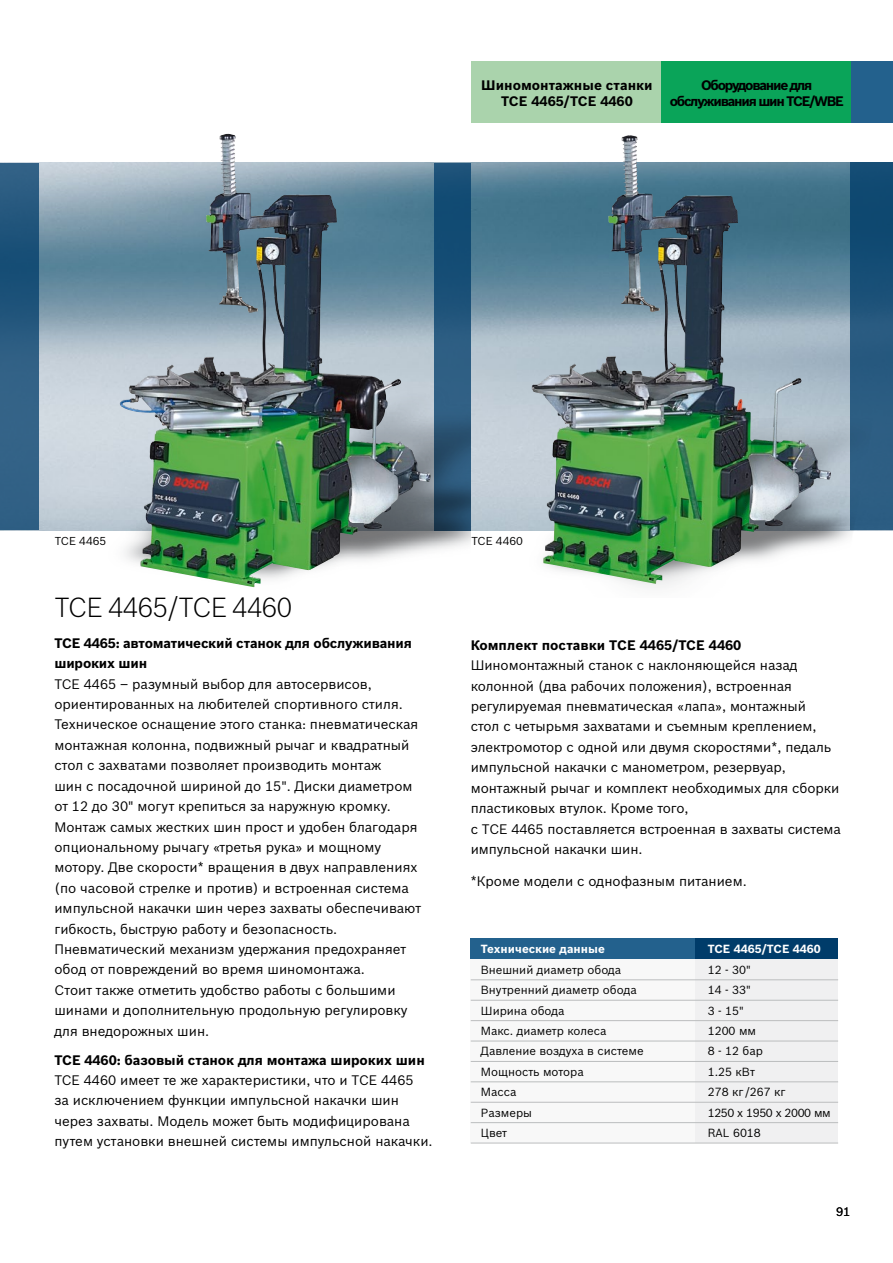
<style>
.page{position:relative;width:893px;height:1263px;background:#fff}
.page>*{position:absolute;margin:0;border:0;box-sizing:border-box;transform-origin:0 0}
.Subheadline_Light_NE{font:300 27px "Bosch Sans";letter-spacing:-.015em;color:#000}
.Copy_2_4___4_8_M_reg{font:13.5px/20.4px "Bosch Sans";color:#000}
.Subheadline_Light_NE-2{font:700 13.5px/20.4px "Bosch Sans";letter-spacing:-.015em;color:#000}
.Subline_2_4___4_8_AG{font:700 13.5px "Bosch Sans";letter-spacing:-.005em;color:#000}
.Head{font:700 13.5px/16.5px "Bosch Sans";letter-spacing:-.09em;color:#000;text-align:center}
.Head-2{font:700 13.5px "Bosch Sans";color:#000}
.t1{font:12px "Bosch Sans";color:#000}
.Tabelle_Master{font:11.55px "Bosch Sans";color:#000}
.Tabelle_Master_Head{font:700 11.55px "Bosch Sans";color:#fff}
.Tabelle_Master-2{font:11.55px "Bosch Sans";letter-spacing:-.03em;color:#000}
.Copy_7_5pt___4mm{font:11.25px "Bosch Sans";color:#000}
</style>
<div class="page">
<div style="left:471px;top:62px;width:191px;height:61px;background:#aad3ac"></div>
<div style="left:836px;top:62px;width:57px;height:61px;background:#23618d"></div>
<div style="left:661px;top:62px;width:190px;height:61px;background:#0aa459"></div>
<img style="left:39px;top:163px;width:811px;height:367px">
<div style="left:850px;top:163px;width:43px;height:367px;background:linear-gradient(to bottom,#0e4870,#356388)"></div>
<svg style="left:434px;top:163px;width:37px;height:221px;background:#1c5279"></svg>
<img style="left:108px;top:384px;width:363px;height:204px">
<img style="left:529px;top:418px;width:343px;height:170px">
<img style="left:206px;top:134px;width:79px;height:244px">
<img style="left:532px;top:135px;width:155px;height:257px">
<div style="left:471px;top:955px;width:367px;height:188px;background:#f8f8f8"></div>
<div style="left:471px;top:938px;width:367px;height:20px;background:#23618d"></div>
<div style="left:695px;top:958px;width:143px;height:185px;background:#f0f0f1"></div>
<div style="left:695px;top:938px;width:143px;height:20px;background:#003c6a"></div>
<hr style="left:471px;top:979px;width:367px;height:1px;background:#bbbdbe">
<hr style="left:471px;top:1000px;width:367px;height:1px;background:#bbbdbe">
<hr style="left:471px;top:1020px;width:367px;height:1px;background:#bbbdbe">
<hr style="left:471px;top:1041px;width:367px;height:1px;background:#bbbdbe">
<hr style="left:471px;top:1061px;width:367px;height:1px;background:#bbbdbe">
<hr style="left:471px;top:1081px;width:367px;height:1px;background:#bbbdbe">
<hr style="left:471px;top:1102px;width:367px;height:1px;background:#bbbdbe">
<hr style="left:471px;top:1122px;width:367px;height:1px;background:#bbbdbe">
<hr style="left:471px;top:1143px;width:367px;height:1px;background:#bbbdbe">
<svg style="left:0;top:163px;width:39px;height:367px;background:#295b81"></svg>
<p class="Head-2" style="left:481px;top:77px;width:173px">Шиномонтажные станки</p>
<p class="Head-2" style="left:501px;top:93px;width:133px">TCE 4465/TCE 4460</p>
<p class="Head" style="left:670px;top:77px;width:176px">Оборудование для обслуживания шин TCE/WBE</p>
<p class="Copy_7_5pt___4mm" style="left:55px;top:534px;width:53px">TCE 4465</p>
<p class="Copy_7_5pt___4mm" style="left:471px;top:534px;width:53px">TCE 4460</p>
<p class="Subheadline_Light_NE" style="left:54px;top:590px;width:239px">TCE 4465/TCE 4460</p>
<p class="Subheadline_Light_NE-2" style="left:54px;top:633px;width:359px">ТСЕ 4465: автоматический станок для обслуживания широких шин</p>
<p class="Copy_2_4___4_8_M_reg" style="left:54px;top:673px;width:368px">ТСЕ 4465 – разумный выбор для автосервисов, ориентированных на любителей спортивного стиля.<br>Техническое оснащение этого станка: пневматическая монтажная колонна, подвижный рычаг и квадратный стол с захватами позволяет производить монтаж<br>шин с посадочной шириной до 15". Диски диаметром от 12 до 30" могут крепиться за наружную кромку.<br>Монтаж самых жестких шин прост и удобен благодаря опциональному рычагу «третья рука» и мощному мотору. Две скорости* вращения в двух направлениях (по часовой стрелке и против) и встроенная система импульсной накачки шин через захваты обеспечивают гибкость, быструю работу и безопасность.</p>
<p class="Copy_2_4___4_8_M_reg" style="left:54px;top:939px;width:355px">Пневматический механизм удержания предохраняет обод от повреждений во время шиномонтажа.<br>Стоит также отметить удобство работы с большими шинами и дополнительную продольную регулировку для внедорожных шин.</p>
<p class="Subline_2_4___4_8_AG" style="left:54px;top:1051px;width:372px">ТСЕ 4460: базовый станок для монтажа широких шин</p>
<p class="Copy_2_4___4_8_M_reg" style="left:54px;top:1070px;width:380px">ТСЕ 4460 имеет те же характеристики, что и ТСЕ 4465<br>за исключением функции импульсной накачки шин через захваты. Модель может быть модифицирована путем установки внешней системы импульсной накачки.</p>
<p class="Subheadline_Light_NE-2" style="left:471px;top:635px;width:272px">Комплект поставки ТСЕ 4465/ТСЕ 4460</p>
<p class="Copy_2_4___4_8_M_reg" style="left:471px;top:655px;width:372px">Шиномонтажный станок с наклоняющейся назад колонной (два рабочих положения), встроенная регулируемая пневматическая «лапа», монтажный<br>стол с четырьмя захватами и съемным креплением, электромотор с одной или двумя скоростями*, педаль импульсной накачки с манометром, резервуар, монтажный рычаг и комплект необходимых для сборки пластиковых втулок. Кроме того,<br>с TCЕ 4465 поставляется встроенная в захваты система импульсной накачки шин.</p>
<p class="Copy_2_4___4_8_M_reg" style="left:471px;top:871px;width:278px">*Кроме модели с однофазным питанием.</p>
<p class="Tabelle_Master_Head" style="left:481px;top:941px;width:125px">Технические данные</p>
<p class="Tabelle_Master_Head" style="left:708px;top:941px;width:115px">TCE 4465/TCE 4460</p>
<p class="Tabelle_Master" style="left:481px;top:962px;width:142px">Внешний диаметр обода</p>
<p class="Tabelle_Master" style="left:708px;top:962px;width:44px">12 - 30"</p>
<p class="Tabelle_Master" style="left:481px;top:983px;width:157px">Внутренний диаметр обода</p>
<p class="Tabelle_Master" style="left:708px;top:983px;width:44px">14 - 33"</p>
<p class="Tabelle_Master" style="left:481px;top:1003px;width:85px">Ширина обода</p>
<p class="Tabelle_Master" style="left:708px;top:1003px;width:37px">3 - 15"</p>
<p class="Tabelle_Master" style="left:481px;top:1024px;width:127px">Макс. диаметр колеса</p>
<p class="Tabelle_Master" style="left:708px;top:1024px;width:50px">1200 мм</p>
<p class="Tabelle_Master" style="left:481px;top:1044px;width:164px">Давление воздуха в системе</p>
<p class="Tabelle_Master" style="left:708px;top:1044px;width:57px">8 - 12 бар</p>
<p class="Tabelle_Master" style="left:481px;top:1064px;width:104px">Мощность мотора</p>
<p class="Tabelle_Master" style="left:708px;top:1064px;width:49px">1.25 кВт</p>
<p class="Tabelle_Master" style="left:481px;top:1085px;width:37px">Масса</p>
<p class="Tabelle_Master" style="left:708px;top:1085px;width:79px">278 кг /267 кг</p>
<p class="Tabelle_Master" style="left:481px;top:1105px;width:53px">Размеры</p>
<p class="Tabelle_Master-2" style="left:708px;top:1105px;width:125px">1250 x 1950 x 2000 мм</p>
<p class="Tabelle_Master" style="left:481px;top:1126px;width:28px">Цвет</p>
<p class="Tabelle_Master" style="left:708px;top:1126px;width:55px">RAL 6018</p>
<p class="t1" style="left:836px;top:1204px;width:16px">91</p>
</div>
